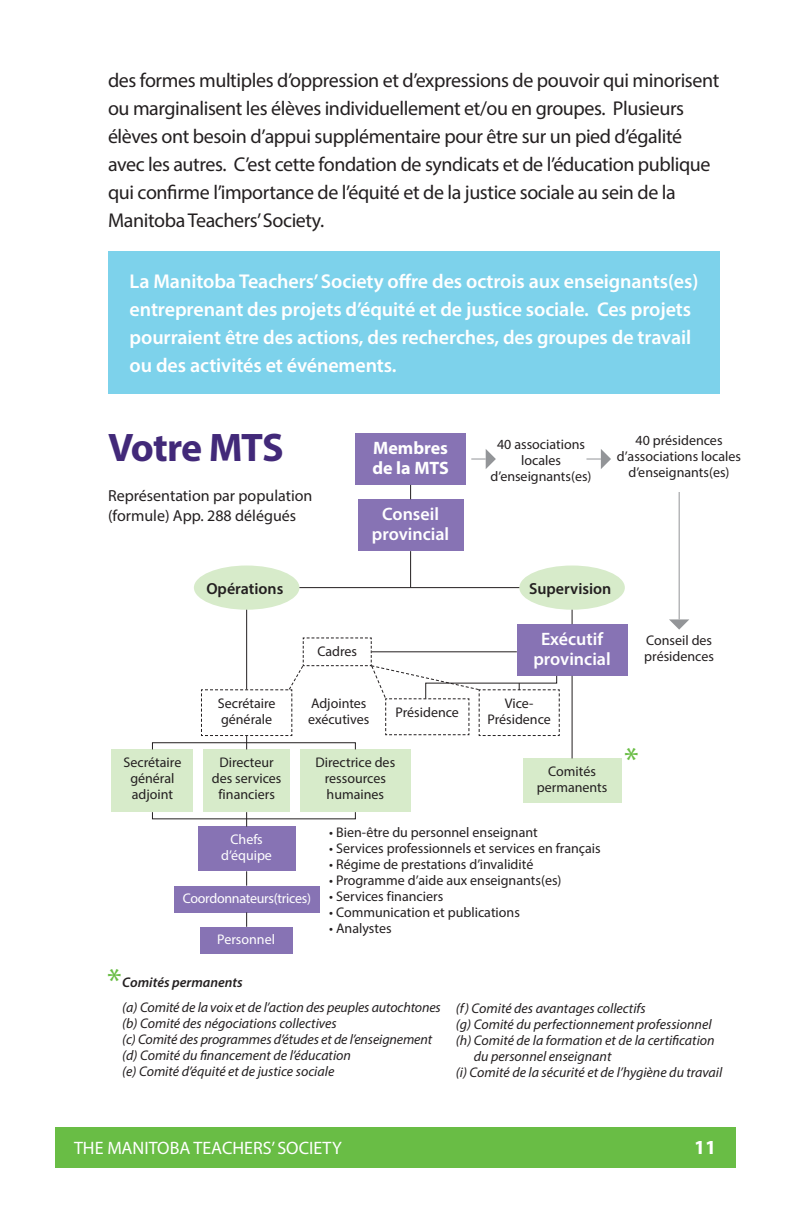
<style>
.page{position:relative;width:792px;height:1224px;background:#fff}
.page>*{position:absolute;margin:0;border:0;box-sizing:border-box;transform-origin:0 0}
.t1{font:700 40px "Myriad Pro";letter-spacing:-.03em;color:#422979}
.t2{font:35.2px "Myriad Pro";color:#69bd45}
.t3{font:20px/28px "Myriad Pro";letter-spacing:-.02em;color:#231f20}
.t4{font:600 20px/28px "Myriad Pro";letter-spacing:-.005em;color:#fff}
.t5{font:700 20px "Myriad Pro";color:#fff}
.t6{font:600 18px/20px "Myriad Pro";color:#fff;text-align:center}
.t7{font:18px "Myriad Pro";color:#fff}
.t8{font:700 18px/20px "Myriad Pro";color:#fff}
.t9{font:16px/20px "Myriad Pro";color:#231f20}
.t10{font:600 16px "Myriad Pro";color:#231f20}
.t11{font:14px/16px "Myriad Pro";color:#231f20;text-align:center}
.t12{font:italic 14px/16px "Myriad Pro";color:#231f20}
.t13{font:14px/16px "Myriad Pro";color:#fff;text-align:center}
.t14{font:14px "Myriad Pro";letter-spacing:-.02em;color:#fff}
.t15{font:italic 600 14px "Myriad Pro";color:#231f20}
</style>
<div class="page">
<div style="left:55px;top:1128px;width:681px;height:40px;background:#69bd45"></div>
<div style="left:108px;top:251px;width:612px;height:143px;background:#7dd2eb"></div>
<div style="left:355px;top:433px;width:111px;height:52px;background:#8773b4"></div>
<div style="left:358px;top:499px;width:105px;height:52px;background:#8773b4"></div>
<div style="left:517px;top:624px;width:110px;height:52px;background:#8773b4"></div>
<div style="left:194px;top:566px;width:105px;height:44px;background:#d7ebca;border-radius:50%"></div>
<div style="left:519px;top:566px;width:106px;height:44px;background:#d7ebca;border-radius:50%"></div>
<div style="left:112px;top:749px;width:81px;height:63px;background:#d7ebca"></div>
<div style="left:204px;top:749px;width:86px;height:63px;background:#d7ebca"></div>
<div style="left:300px;top:749px;width:111px;height:63px;background:#d7ebca"></div>
<div style="left:523px;top:758px;width:98px;height:45px;background:#d7ebca"></div>
<div style="left:198px;top:827px;width:97px;height:44px;background:#8773b4"></div>
<div style="left:174px;top:886px;width:146px;height:26px;background:#8773b4"></div>
<div style="left:200px;top:927px;width:92px;height:27px;background:#8773b4"></div>
<svg style="left:410px;top:485px;width:1px;height:14px"></svg>
<hr style="left:410px;top:551px;width:1px;height:37px;background:#231f20">
<hr style="left:299px;top:587px;width:220px;height:1px;background:#231f20">
<hr style="left:246px;top:610px;width:1px;height:79px;background:#231f20">
<svg style="left:572px;top:610px;width:1px;height:14px"></svg>
<hr style="left:572px;top:676px;width:1px;height:82px;background:#231f20">
<svg style="left:201px;top:637px;width:359px;height:111px"></svg>
<div style="left:152px;top:742px;width:204px;height:8px;border:1px solid #231f20"></div>
<svg style="left:246px;top:871px;width:1px;height:15px"></svg>
<svg style="left:246px;top:912px;width:1px;height:15px"></svg>
<svg style="left:471px;top:449px;width:25px;height:20px"></svg>
<svg style="left:586px;top:449px;width:25px;height:20px"></svg>
<hr style="left:679px;top:492px;width:1px;height:127px;background:#939598">
<svg style="left:669px;top:619px;width:20px;height:11px"></svg>
<p class="t3" style="left:108px;top:66px;width:613px">des formes multiples d’oppression et d’expressions de pouvoir qui minorisent ou marginalisent les élèves individuellement et/ou en groupes. Plusieurs élèves ont besoin d’appui supplémentaire pour être sur un pied d’égalité avec les autres. C’est cette fondation de syndicats et de l’éducation publique qui confirme l’importance de l’équité et de la justice sociale au sein de la Manitoba Teachers’ Society.</p>
<p class="t4" style="left:130px;top:266px;width:570px">La Manitoba Teachers’ Society offre des octrois aux enseignants(es) entreprenant des projets d’équité et de justice sociale. Ces projets pourraient être des actions, des recherches, des groupes de travail ou des activités et événements.</p>
<h1 class="t1" style="left:108px;top:421px;width:177px">Votre MTS</h1>
<p class="t9" style="left:108px;top:485px;width:206px">Représentation par population (formule) App. 288 délégués</p>
<p class="t10" style="left:206px;top:578px;width:79px">Opérations</p>
<p class="t8" style="left:372px;top:437px;width:78px">Membres de la MTS</p>
<p class="t6" style="left:372px;top:504px;width:79px">Conseil provincial</p>
<p class="t11" style="left:317px;top:643px;width:41px">Cadres</p>
<p class="t11" style="left:491px;top:436px;width:103px">40 associations locales d’enseignants(es)</p>
<p class="t11" style="left:617px;top:432px;width:126px">40 présidences d’associations locales d’enseignants(es)</p>
<p class="t10" style="left:529px;top:578px;width:84px">Supervision</p>
<p class="t6" style="left:533px;top:628px;width:79px">Exécutif provincial</p>
<p class="t11" style="left:644px;top:632px;width:71px;text-align:left">Conseil des présidences</p>
<p class="t11" style="left:308px;top:695px;width:63px;text-align:left">Adjointes exécutives</p>
<p class="t11" style="left:218px;top:695px;width:59px;text-align:left">Secrétaire générale</p>
<p class="t11" style="left:396px;top:704px;width:65px">Présidence</p>
<p class="t11" style="left:488px;top:695px;width:65px">Vice-<br>Présidence</p>
<p class="t11" style="left:124px;top:754px;width:59px">Secrétaire général adjoint</p>
<p class="t11" style="left:212px;top:754px;width:71px">Directeur des services financiers</p>
<p class="t11" style="left:316px;top:754px;width:81px">Directrice des ressources humaines</p>
<p class="t11" style="left:537px;top:763px;width:72px">Comités permanents</p>
<p class="t13" style="left:221px;top:831px;width:52px">Chefs d’équipe</p>
<p class="t14" style="left:183px;top:890px;width:130px">Coordonnateurs(trices)</p>
<p class="t13" style="left:217px;top:932px;width:59px">Personnel</p>
<p class="t11" style="left:329px;top:824px;width:210px">• Bien-être du personnel enseignant</p>
<p class="t11" style="left:329px;top:840px;width:273px">• Services professionnels et services en français</p>
<p class="t11" style="left:329px;top:856px;width:206px">• Régime de prestations d’invalidité</p>
<p class="t11" style="left:329px;top:872px;width:234px">• Programme d’aide aux enseignants(es)</p>
<p class="t11" style="left:329px;top:888px;width:116px">• Services financiers</p>
<p class="t11" style="left:329px;top:904px;width:192px">• Communication et publications</p>
<p class="t11" style="left:329px;top:920px;width:64px">• Analystes</p>
<h2 class="t2" style="left:624px;top:738px;width:16px">*</h2>
<h2 class="t2" style="left:107px;top:959px;width:16px">*</h2>
<p class="t15" style="left:122px;top:974px;width:122px">Comités permanents</p>
<p class="t12" style="left:122px;top:999px;width:320px">(a) Comité de la voix et de l’action des peuples autochtones (b) Comité des négociations collectives<br>(c) Comité des programmes d’études et de l’enseignement (d) Comité du financement de l’éducation<br>(e) Comité d’équité et de justice sociale</p>
<p class="t12" style="left:456px;top:1000px;width:191px">(f) Comité des avantages collectifs</p>
<p class="t12" style="left:456px;top:1016px;width:257px">(g) Comité du perfectionnement professionnel</p>
<p class="t12" style="left:456px;top:1032px;width:260px">(h) Comité de la formation et de la certification</p>
<p class="t12" style="left:474px;top:1048px;width:139px">du personnel enseignant</p>
<p class="t12" style="left:456px;top:1064px;width:268px">(i) Comité de la sécurité et de l’hygiène du travail</p>
<p class="t7" style="left:74px;top:1137px;width:269px">THE MANITOBA TEACHERS’ SOCIETY</p>
<h3 class="t5" style="left:694px;top:1134px;width:24px">11</h3>
</div>
